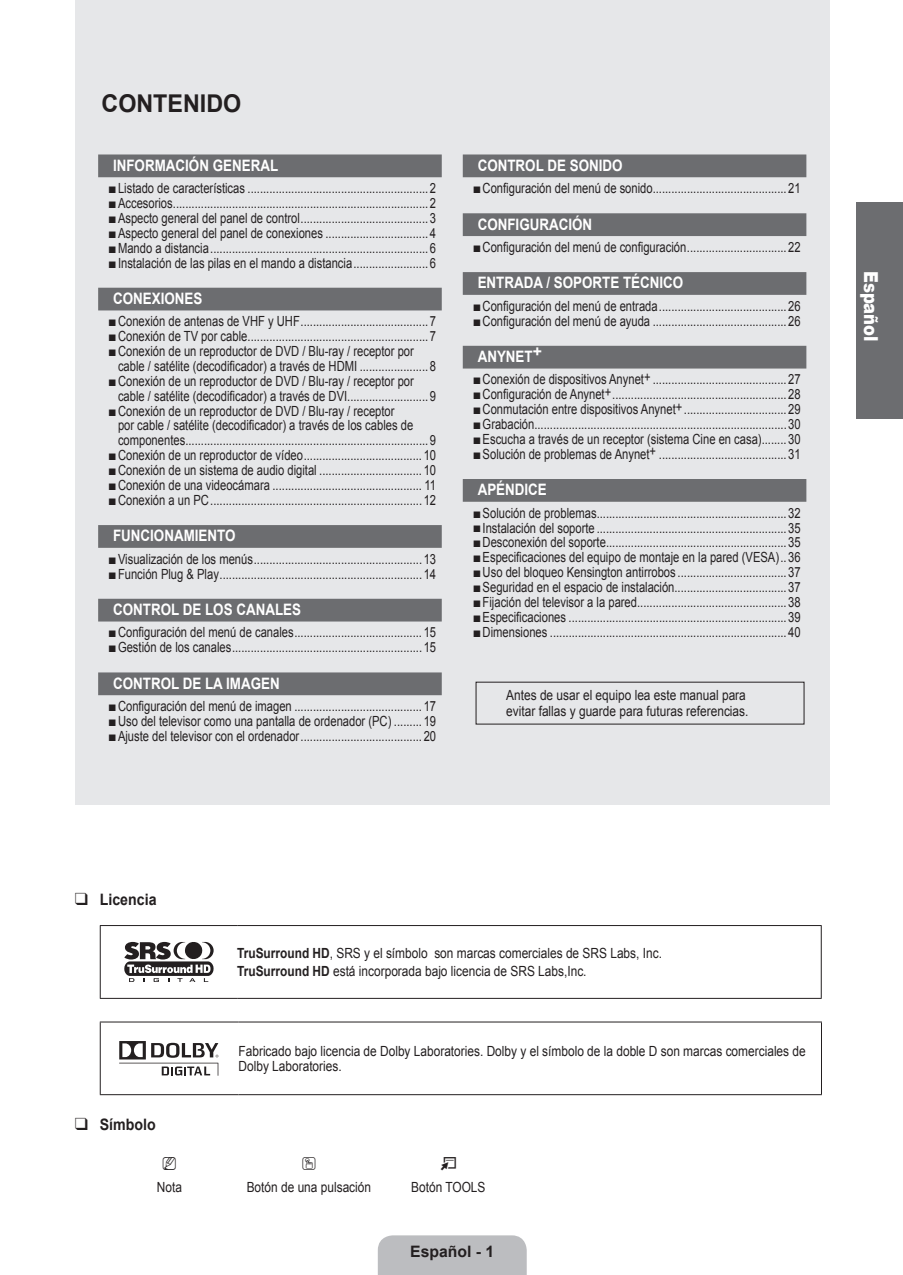
<style>
.page{position:relative;width:903px;height:1275px;background:#fff}
.page>*{position:absolute;margin:0;border:0;box-sizing:border-box;transform-origin:0 0}
.t1{font:700 24.5px "Arial";color:#231f20;scale:.95 1}
.t2{font:900 19.25px "Arial";color:#fff;scale:.85 1}
.t3{font:700 15.75px "Arial";color:#fff;scale:.85 1}
.t4{font:700 15.75px "Arial";color:#231f20;scale:.9 1}
.t5{font:700 15.75px "Arial";color:#231f20}
.t6{font:700 15.75px "Arial";color:#fff}
.t7{font:14px/14.9px "Arial";color:#231f20}
.t8{font:14px/15.8px "Arial";color:#231f20;scale:.85 1}
.s1{font-weight:700}
</style>
<div class="page">
<div style="left:378px;top:1235px;width:148px;height:40px;background:#bcbdc0"></div>
<div style="left:75px;top:0;width:754px;height:805px;background:#e6e7e9"></div>
<div style="left:98px;top:154px;width:343px;height:23px;background:#6c6d70"></div>
<div style="left:98px;top:288px;width:343px;height:22px;background:#6c6d70"></div>
<div style="left:98px;top:525px;width:343px;height:23px;background:#6c6d70"></div>
<div style="left:98px;top:599px;width:343px;height:22px;background:#6c6d70"></div>
<div style="left:98px;top:672px;width:343px;height:23px;background:#6c6d70"></div>
<div style="left:462px;top:154px;width:344px;height:23px;background:#6c6d70"></div>
<div style="left:462px;top:213px;width:344px;height:23px;background:#6c6d70"></div>
<div style="left:462px;top:272px;width:344px;height:23px;background:#6c6d70"></div>
<div style="left:462px;top:346px;width:344px;height:22px;background:#6c6d70"></div>
<div style="left:462px;top:479px;width:344px;height:23px;background:#6c6d70"></div>
<hr style="left:100px;top:998px;width:137px;height:1px;background:#231f20">
<hr style="left:100px;top:925px;width:137px;height:1px;background:#231f20">
<hr style="left:100px;top:926px;width:1px;height:72px;background:#231f20">
<hr style="left:237px;top:925px;width:584px;height:1px;background:#231f20">
<hr style="left:820px;top:926px;width:1px;height:72px;background:#231f20">
<hr style="left:237px;top:998px;width:584px;height:1px;background:#231f20">
<svg style="left:124px;top:941px;width:89px;height:41px"></svg>
<hr style="left:100px;top:1094px;width:138px;height:1px;background:#231f20">
<hr style="left:100px;top:1021px;width:138px;height:1px;background:#231f20">
<hr style="left:100px;top:1022px;width:1px;height:72px;background:#231f20">
<hr style="left:238px;top:1021px;width:583px;height:1px;background:#231f20">
<hr style="left:820px;top:1022px;width:1px;height:72px;background:#231f20">
<hr style="left:238px;top:1094px;width:583px;height:1px;background:#231f20">
<svg style="left:119px;top:1041px;width:99px;height:34px"></svg>
<div style="left:856px;top:202px;width:46px;height:216px;background:#6c6d70"></div>
<h1 class="t1" style="left:101px;top:88px;width:35px">CONTENIDO</h1>
<p class="t3" style="left:113px;top:155px;width:16px">INFORMACI</p>
<p class="t3" style="left:189px;top:155px;width:53px">ÓN GENERA</p>
<p class="t3" style="left:270px;top:155px;width:6px">L</p>
<p class="t7" style="left:108px;top:181px;width:329px">■Listado de características .......................................................... 2</p>
<p class="t7" style="left:108px;top:196px;width:329px">■Accesorios..................................................................................2</p>
<p class="t7" style="left:108px;top:211px;width:329px">■Aspecto general del panel de control......................................... 3</p>
<p class="t7" style="left:108px;top:225px;width:329px">■Aspecto general del panel de conexiones ................................. 4</p>
<p class="t7" style="left:108px;top:240px;width:329px">■Mando a distancia......................................................................6</p>
<p class="t7" style="left:108px;top:255px;width:329px">■Instalación de las pilas en el mando a distancia........................ 6</p>
<p class="t3" style="left:113px;top:288px;width:24px">CONE</p>
<p class="t3" style="left:152px;top:288px;width:21px">XIONE</p>
<p class="t3" style="left:193px;top:288px;width:10px">S</p>
<p class="t7" style="left:108px;top:314px;width:329px">■Conexión de antenas de VHF y UHF......................................... 7</p>
<p class="t7" style="left:108px;top:329px;width:329px">■Conexión de TV por cable.......................................................... 7</p>
<p class="t7" style="left:118px;top:344px;width:319px;text-indent:-10px">■Conexión de un reproductor de DVD / Blu-ray / receptor por cable / satélite (decodificador) a través de HDMI ...................... 8</p>
<p class="t7" style="left:118px;top:373px;width:319px;text-indent:-10px">■Conexión de un reproductor de DVD / Blu-ray / receptor por cable / satélite (decodificador) a través de DVI.......................... 9</p>
<p class="t7" style="left:118px;top:403px;width:319px;text-indent:-10px">■Conexión de un reproductor de DVD / Blu-ray / receptor<br>por cable / satélite (decodificador) a través de los cables de componentes..............................................................................9</p>
<p class="t7" style="left:108px;top:448px;width:329px">■Conexión de un reproductor de vídeo...................................... 10</p>
<p class="t7" style="left:108px;top:463px;width:329px">■Conexión de un sistema de audio digital ................................. 10</p>
<p class="t7" style="left:108px;top:478px;width:329px">■Conexión de una videocámara ................................................ 11</p>
<p class="t7" style="left:108px;top:492px;width:329px">■Conexión a un PC....................................................................12</p>
<p class="t3" style="left:113px;top:525px;width:21px">FUNCIONAMIENT</p>
<p class="t3" style="left:225px;top:525px;width:11px">O</p>
<p class="t7" style="left:108px;top:551px;width:329px">■Visualización de los menús...................................................... 13</p>
<p class="t7" style="left:108px;top:566px;width:329px">■Función Plug &amp; Play.................................................................14</p>
<p class="t3" style="left:113px;top:599px;width:24px">CONTROL</p>
<p class="t3" style="left:183px;top:599px;width:38px">DE LOS</p>
<p class="t3" style="left:236px;top:599px;width:12px">CANALE</p>
<p class="t3" style="left:292px;top:599px;width:10px">S</p>
<p class="t7" style="left:108px;top:625px;width:329px">■Configuración del menú de canales......................................... 15</p>
<p class="t7" style="left:108px;top:640px;width:329px">■Gestión de los canales............................................................. 15</p>
<p class="t3" style="left:113px;top:673px;width:24px">CONTROL</p>
<p class="t3" style="left:183px;top:673px;width:62px">DELAIMAGE</p>
<p class="t3" style="left:270px;top:673px;width:10px">N</p>
<p class="t7" style="left:108px;top:699px;width:329px">■Configuración del menú de imagen ......................................... 17</p>
<p class="t7" style="left:108px;top:713px;width:329px">■Uso del televisor como una pantalla de ordenador (PC) ......... 19</p>
<p class="t7" style="left:108px;top:728px;width:329px">■Ajuste del televisor con el ordenador....................................... 20</p>
<p class="t3" style="left:477px;top:155px;width:24px">CONTROL</p>
<p class="t3" style="left:547px;top:155px;width:37px">DE SONID</p>
<p class="t3" style="left:612px;top:155px;width:11px">O</p>
<p class="t7" style="left:472px;top:181px;width:329px">■Configuración del menú de sonido........................................... 21</p>
<p class="t3" style="left:477px;top:214px;width:23px">CONFIGURACI</p>
<p class="t3" style="left:572px;top:214px;width:23px">ÓN</p>
<p class="t7" style="left:472px;top:240px;width:329px">■Configuración del menú de configuración................................ 22</p>
<p class="t3" style="left:477px;top:272px;width:23px">ENTRADA</p>
<p class="t3" style="left:546px;top:272px;width:32px">/ SOPORTE</p>
<p class="t3" style="left:623px;top:272px;width:11px">TÉCNIC</p>
<p class="t3" style="left:672px;top:272px;width:11px">O</p>
<p class="t7" style="left:472px;top:298px;width:329px">■Configuración del menú de entrada......................................... 26</p>
<p class="t7" style="left:472px;top:313px;width:329px">■Configuración del menú de ayuda ........................................... 26</p>
<p class="t3" style="left:477px;top:346px;width:23px">ANYNET</p>
<p class="t6" style="left:532px;top:341px;width:11px">+</p>
<p class="t7" style="left:472px;top:372px;width:329px">■Conexión de dispositivos Anynet+ ........................................... 27</p>
<p class="t7" style="left:472px;top:387px;width:329px">■Configuración de Anynet+........................................................28</p>
<p class="t7" style="left:472px;top:402px;width:329px">■Conmutación entre dispositivos Anynet+................................. 29</p>
<p class="t7" style="left:472px;top:417px;width:329px">■Grabación.................................................................................30</p>
<p class="t7" style="left:472px;top:432px;width:329px">■Escucha a través de un receptor (sistema Cine en casa)........ 30</p>
<p class="t7" style="left:472px;top:446px;width:329px">■Solución de problemas de Anynet+ ......................................... 31</p>
<p class="t3" style="left:477px;top:479px;width:22px">APÉNDIC</p>
<p class="t3" style="left:538px;top:479px;width:10px">E</p>
<p class="t7" style="left:472px;top:505px;width:329px">■Solución de problemas............................................................. 32</p>
<p class="t7" style="left:472px;top:520px;width:329px">■Instalación del soporte ............................................................. 35</p>
<p class="t7" style="left:472px;top:535px;width:329px">■Desconexión del soporte.......................................................... 35</p>
<p class="t7" style="left:472px;top:550px;width:329px">■Especificaciones del equipo de montaje en la pared (VESA).. 36</p>
<p class="t7" style="left:472px;top:565px;width:329px">■Uso del bloqueo Kensington antirrobos ................................... 37</p>
<p class="t7" style="left:472px;top:580px;width:329px">■Seguridad en el espacio de instalación.................................... 37</p>
<p class="t7" style="left:472px;top:594px;width:329px">■Fijación del televisor a la pared................................................ 38</p>
<p class="t7" style="left:472px;top:609px;width:329px">■Especificaciones ......................................................................39</p>
<p class="t7" style="left:472px;top:624px;width:329px">■Dimensiones ............................................................................40</p>
<p class="t8" style="left:506px;top:687px;width:286px">Antes de usar el equipo lea este manual para evitar fallas y guarde para futuras referencias.</p>
<h2 class="t2" style="left:884px;top:271px;width:85px;rotate:90deg">Español</h2>
<p class="t4" style="left:100px;top:889px;width:65px">LICENCIA</p>
<p class="t4" style="left:100px;top:1114px;width:64px">SÍMBOLO</p>
<p class="t8" style="left:237px;top:944px;width:501px;line-height:18.2px"><span class="s1">TRUSURROUND HD</span>, SRS y el símbolo son marcas comerciales de SRS Labs, Inc.<br><span class="s1">TRUSURROUND HD</span> está incorporada bajo licencia de SRS Labs,Inc.</p>
<p class="t8" style="left:238px;top:1043px;width:668px">Fabricado bajo licencia de Dolby Laboratories. Dolby y el símbolo de la doble D son marcas comerciales de<br>Dolby Laboratories.</p>
<p class="t8" style="left:157px;top:1179px;width:31px">Nota</p>
<p class="t8" style="left:247px;top:1179px;width:148px">Botón de una pulsación</p>
<p class="t8" style="left:411px;top:1179px;width:89px">Botón TOOLS</p>
<p class="t5" style="left:410px;top:1241px;width:72px">ESPAÑOL -</p>
</div>
